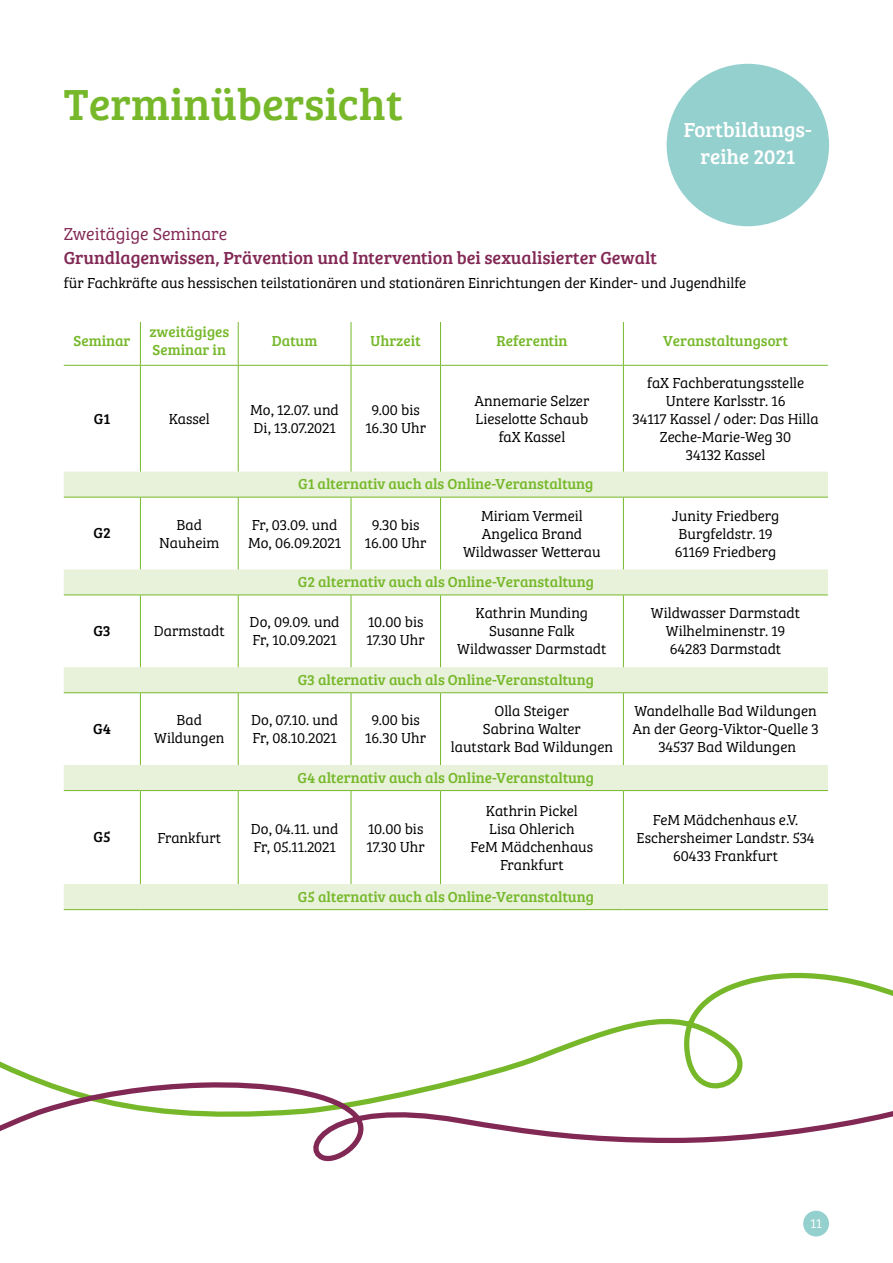
<style>
.page{position:relative;width:893px;height:1263px;background:#fff}
.page>*{position:absolute;margin:0;border:0;box-sizing:border-box;transform-origin:0 0}
.t1{font:45px "Bree Serif";color:#76b82a}
.t2{font:21px/27px "Bree Serif";color:#fff;text-align:center}
.t3{font:18px "Bree Serif";color:#822854}
.t4{font:18px "Bree Serif Lt";color:#822854}
.t5{font:15px/18px "Bree Serif Lt";color:#000;text-align:center}
.t6{font:15px/18px "Bree Serif";color:#76b82a}
.t7{font:15px "Bree Serif";color:#000}
.t8{font:13.5px "Bree Serif Lt";color:#fff}
</style>
<div class="page">
<div style="left:803px;top:1211px;width:26px;height:25px;background:#94d0ce;border-radius:50%"></div>
<svg style="left:64px;top:366px;width:764px;height:301px"></svg>
<svg style="left:64px;top:472px;width:764px;height:122px"></svg>
<svg style="left:64px;top:667px;width:764px;height:242px"></svg>
<hr style="left:140px;top:366px;width:1px;height:106px;background:#76b82a">
<hr style="left:238px;top:366px;width:1px;height:106px;background:#76b82a">
<hr style="left:351px;top:366px;width:1px;height:106px;background:#76b82a">
<hr style="left:440px;top:366px;width:1px;height:106px;background:#76b82a">
<hr style="left:623px;top:366px;width:1px;height:106px;background:#76b82a">
<hr style="left:140px;top:497px;width:1px;height:72px;background:#76b82a">
<hr style="left:238px;top:497px;width:1px;height:72px;background:#76b82a">
<hr style="left:351px;top:497px;width:1px;height:72px;background:#76b82a">
<hr style="left:440px;top:497px;width:1px;height:72px;background:#76b82a">
<hr style="left:623px;top:497px;width:1px;height:72px;background:#76b82a">
<hr style="left:140px;top:310px;width:1px;height:55px;background:#76b82a">
<hr style="left:238px;top:310px;width:1px;height:55px;background:#76b82a">
<hr style="left:351px;top:310px;width:1px;height:55px;background:#76b82a">
<hr style="left:440px;top:310px;width:1px;height:55px;background:#76b82a">
<hr style="left:623px;top:310px;width:1px;height:55px;background:#76b82a">
<hr style="left:64px;top:365px;width:76px;height:1px;background:#76b82a">
<hr style="left:140px;top:365px;width:98px;height:1px;background:#76b82a">
<hr style="left:238px;top:365px;width:113px;height:1px;background:#76b82a">
<hr style="left:351px;top:365px;width:90px;height:1px;background:#76b82a">
<hr style="left:441px;top:365px;width:182px;height:1px;background:#76b82a">
<hr style="left:623px;top:365px;width:205px;height:1px;background:#76b82a">
<hr style="left:140px;top:791px;width:1px;height:93px;background:#76b82a">
<hr style="left:238px;top:791px;width:1px;height:93px;background:#76b82a">
<hr style="left:351px;top:791px;width:1px;height:93px;background:#76b82a">
<hr style="left:440px;top:791px;width:1px;height:93px;background:#76b82a">
<hr style="left:623px;top:791px;width:1px;height:93px;background:#76b82a">
<hr style="left:140px;top:595px;width:1px;height:72px;background:#76b82a">
<hr style="left:238px;top:595px;width:1px;height:72px;background:#76b82a">
<hr style="left:351px;top:595px;width:1px;height:72px;background:#76b82a">
<hr style="left:440px;top:595px;width:1px;height:72px;background:#76b82a">
<hr style="left:623px;top:595px;width:1px;height:72px;background:#76b82a">
<hr style="left:140px;top:693px;width:1px;height:72px;background:#76b82a">
<hr style="left:238px;top:693px;width:1px;height:72px;background:#76b82a">
<hr style="left:351px;top:693px;width:1px;height:72px;background:#76b82a">
<hr style="left:440px;top:693px;width:1px;height:72px;background:#76b82a">
<hr style="left:623px;top:693px;width:1px;height:72px;background:#76b82a">
<hr style="left:64px;top:497px;width:76px;height:1px;background:#76b82a">
<hr style="left:140px;top:497px;width:98px;height:1px;background:#76b82a">
<hr style="left:238px;top:497px;width:113px;height:1px;background:#76b82a">
<hr style="left:351px;top:497px;width:90px;height:1px;background:#76b82a">
<hr style="left:441px;top:497px;width:182px;height:1px;background:#76b82a">
<hr style="left:623px;top:497px;width:205px;height:1px;background:#76b82a">
<hr style="left:64px;top:594px;width:76px;height:1px;background:#76b82a">
<hr style="left:140px;top:594px;width:98px;height:1px;background:#76b82a">
<hr style="left:238px;top:594px;width:113px;height:1px;background:#76b82a">
<hr style="left:351px;top:594px;width:90px;height:1px;background:#76b82a">
<hr style="left:441px;top:594px;width:182px;height:1px;background:#76b82a">
<hr style="left:623px;top:594px;width:205px;height:1px;background:#76b82a">
<hr style="left:64px;top:692px;width:76px;height:1px;background:#76b82a">
<hr style="left:140px;top:692px;width:98px;height:1px;background:#76b82a">
<hr style="left:238px;top:692px;width:113px;height:1px;background:#76b82a">
<hr style="left:351px;top:692px;width:90px;height:1px;background:#76b82a">
<hr style="left:441px;top:692px;width:182px;height:1px;background:#76b82a">
<hr style="left:623px;top:692px;width:205px;height:1px;background:#76b82a">
<hr style="left:64px;top:790px;width:76px;height:1px;background:#76b82a">
<hr style="left:140px;top:790px;width:98px;height:1px;background:#76b82a">
<hr style="left:238px;top:790px;width:113px;height:1px;background:#76b82a">
<hr style="left:351px;top:790px;width:90px;height:1px;background:#76b82a">
<hr style="left:441px;top:790px;width:182px;height:1px;background:#76b82a">
<hr style="left:623px;top:790px;width:205px;height:1px;background:#76b82a">
<hr style="left:64px;top:909px;width:76px;height:1px;background:#76b82a">
<hr style="left:140px;top:909px;width:98px;height:1px;background:#76b82a">
<hr style="left:238px;top:909px;width:113px;height:1px;background:#76b82a">
<hr style="left:351px;top:909px;width:90px;height:1px;background:#76b82a">
<hr style="left:441px;top:909px;width:182px;height:1px;background:#76b82a">
<hr style="left:623px;top:909px;width:205px;height:1px;background:#76b82a">
<div style="left:667px;top:64px;width:162px;height:162px;background:#94d0ce;border-radius:50%"></div>
<svg style="left:585px;top:972px;width:308px;height:65px"></svg>
<svg style="left:0;top:1037px;width:893px;height:125px"></svg>
<h1 class="t1" style="left:64px;top:72px;width:341px">Terminübersicht</h1>
<h2 class="t2" style="left:684px;top:115px;width:130px">Fortbildungs&shy;reihe 2021</h2>
<p class="t4" style="left:64px;top:221px;width:165px">Zweitägige Seminare</p>
<p class="t3" style="left:64px;top:245px;width:594px">Grundlagenwissen, Prävention und Intervention bei sexualisierter Gewalt</p>
<p class="t5" style="left:64px;top:273px;width:684px">für Fachkräfte aus hessischen teilstationären und stationären Einrichtungen der Kinder- und Jugendhilfe</p>
<p class="t6" style="left:74px;top:331px;width:58px">Seminar</p>
<p class="t6" style="left:149px;top:322px;width:81px">zweitägiges<br>Seminar in</p>
<p class="t6" style="left:272px;top:331px;width:47px">Datum</p>
<p class="t6" style="left:371px;top:331px;width:52px">Uhrzeit</p>
<p class="t6" style="left:496px;top:331px;width:73px">Referentin</p>
<p class="t6" style="left:663px;top:331px;width:127px">Veranstaltungsort</p>
<p class="t7" style="left:94px;top:407px;width:18px">G1</p>
<p class="t5" style="left:169px;top:409px;width:43px">Kassel</p>
<p class="t5" style="left:250px;top:400px;width:90px;text-align:left">Mo, 12.07. und<br>Di, 13.07.2021</p>
<p class="t5" style="left:365px;top:400px;width:62px">9.00 bis<br>16.30 Uhr</p>
<p class="t5" style="left:474px;top:391px;width:117px">Annemarie Selzer<br>Lieselotte Schaub faX Kassel</p>
<p class="t6" style="left:298px;top:474px;width:297px">G1 alternativ auch als Online-Veranstaltung</p>
<p class="t5" style="left:633px;top:373px;width:188px">faX Fachberatungsstelle<br>Untere Karlsstr. 16<br>34117 Kassel / oder: Das Hilla<br>Zeche-Marie-Weg 30<br>34132 Kassel</p>
<p class="t7" style="left:93px;top:522px;width:19px">G2</p>
<p class="t5" style="left:159px;top:515px;width:62px">Bad<br>Nauheim</p>
<p class="t5" style="left:248px;top:515px;width:94px;text-align:left">Fr, 03.09. und<br>Mo, 06.09.2021</p>
<p class="t5" style="left:365px;top:515px;width:63px">9.30 bis<br>16.00 Uhr</p>
<p class="t5" style="left:463px;top:506px;width:139px">Miriam Vermeil<br>Angelica Brand<br>Wildwasser Wetterau</p>
<p class="t5" style="left:672px;top:506px;width:109px;text-align:left">Junity Friedberg<br>Burgfeldstr. 19<br>61169 Friedberg</p>
<p class="t6" style="left:298px;top:572px;width:298px">G2 alternativ auch als Online-Veranstaltung</p>
<p class="t7" style="left:93px;top:620px;width:19px">G3</p>
<p class="t5" style="left:154px;top:621px;width:73px">Darmstadt</p>
<p class="t5" style="left:250px;top:612px;width:91px;text-align:left">Do, 09.09. und<br>Fr, 10.09.2021</p>
<p class="t5" style="left:367px;top:612px;width:60px;text-align:left">10.00 bis<br>17.30 Uhr</p>
<p class="t5" style="left:457px;top:603px;width:151px">Kathrin Munding<br>Susanne Falk<br>Wildwasser Darmstadt</p>
<p class="t5" style="left:651px;top:603px;width:151px">Wildwasser Darmstadt<br>Wilhelminenstr. 19<br>64283 Darmstadt</p>
<p class="t6" style="left:298px;top:670px;width:298px">G3 alternativ auch als Online-Veranstaltung</p>
<p class="t7" style="left:93px;top:718px;width:19px">G4</p>
<p class="t5" style="left:154px;top:710px;width:72px">Bad<br>Wildungen</p>
<p class="t5" style="left:251px;top:710px;width:88px;text-align:left">Do, 07.10. und<br>Fr, 08.10.2021</p>
<p class="t5" style="left:365px;top:710px;width:62px">9.00 bis<br>16.30 Uhr</p>
<p class="t5" style="left:451px;top:701px;width:164px">Olla Steiger<br>Sabrina Walter<br>lautstark Bad Wildungen</p>
<p class="t5" style="left:632px;top:701px;width:188px">Wandelhalle Bad Wildungen<br>An der Georg-Viktor-Quelle 3<br>34537 Bad Wildungen</p>
<p class="t6" style="left:298px;top:768px;width:298px">G4 alternativ auch als Online-Veranstaltung</p>
<p class="t5" style="left:470px;top:801px;width:124px">Kathrin Pickel<br>Lisa Ohlerich<br>FeM Mädchenhaus<br>Frankfurt</p>
<p class="t5" style="left:637px;top:810px;width:179px">FeM Mädchenhaus e.V.<br>Eschersheimer Landstr. 534<br>60433 Frankfurt</p>
<p class="t6" style="left:298px;top:887px;width:298px">G5 alternativ auch als Online-Veranstaltung</p>
<p class="t7" style="left:93px;top:826px;width:19px">G5</p>
<p class="t5" style="left:157px;top:828px;width:65px">Frankfurt</p>
<p class="t5" style="left:251px;top:819px;width:89px;text-align:left">Do, 04.11. und<br>Fr, 05.11.2021</p>
<p class="t5" style="left:367px;top:819px;width:60px;text-align:left">10.00 bis<br>17.30 Uhr</p>
<p class="t8" style="left:811px;top:1213px;width:13px">11</p>
</div>
